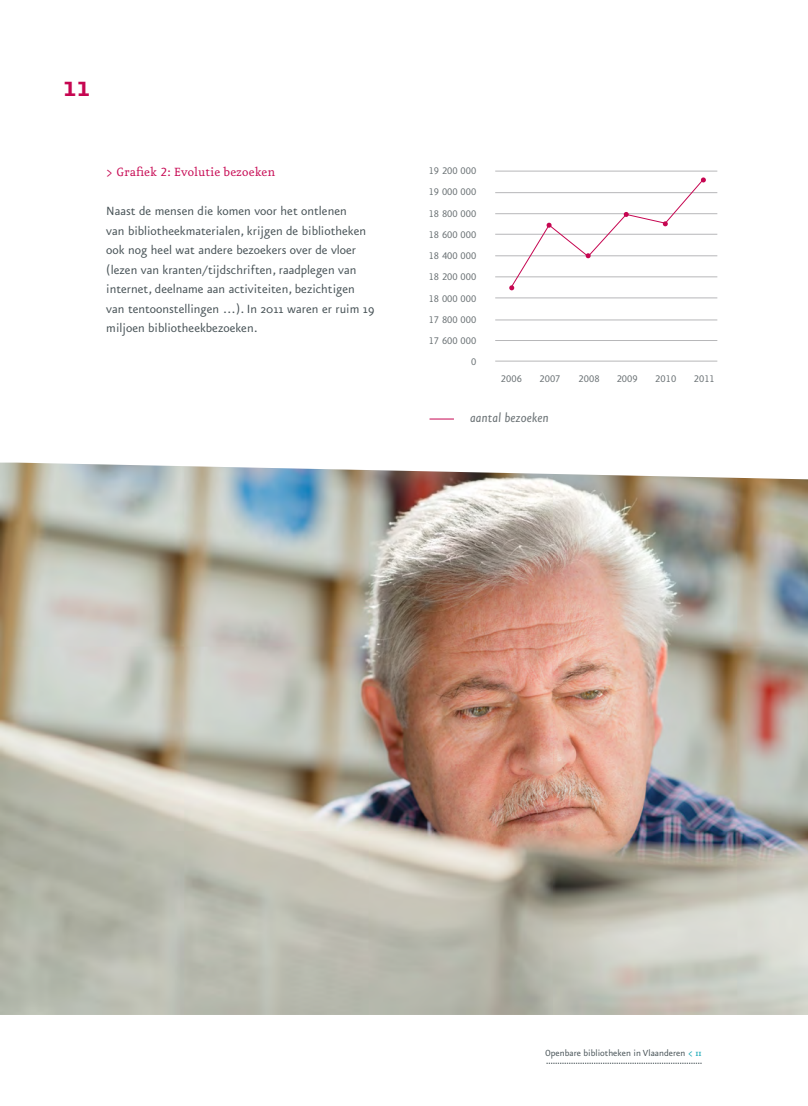
<style>
.page{position:relative;width:808px;height:1106px;background:#fff}
.page>*{position:absolute;margin:0;border:0;box-sizing:border-box;transform-origin:0 0}
.t1{font:500 36px "Eureka Sans";color:#c60651}
.t2{font:italic 15px "Eureka Sans";color:#6a7174}
.t3{font:14.25px/19.5px "Eureka Sans";color:#485357}
.t4{font:14.25px "Eureka";color:#c60651}
.t5{font:11.55px "Eureka Sans Regular Caps";color:#6a7174}
.t6{font:10.5px "Eureka Sans";color:#485357}
.s1{font-family:"Eureka Small Caps"}
.s2{font-family:"Eureka";color:#00a0af}
</style>
<div class="page">
<img style="left:0;top:462px;width:808px;height:553px">
<hr style="left:495px;top:361px;width:222px;height:1px;background:#b7b7b9">
<hr style="left:495px;top:340px;width:222px;height:1px;background:#b7b7b9">
<hr style="left:495px;top:319px;width:222px;height:1px;background:#b7b7b9">
<hr style="left:495px;top:297px;width:222px;height:1px;background:#b7b7b9">
<hr style="left:495px;top:276px;width:222px;height:1px;background:#b7b7b9">
<hr style="left:495px;top:255px;width:222px;height:1px;background:#b7b7b9">
<hr style="left:495px;top:234px;width:222px;height:1px;background:#b7b7b9">
<hr style="left:495px;top:213px;width:222px;height:1px;background:#b7b7b9">
<hr style="left:495px;top:192px;width:222px;height:1px;background:#b7b7b9">
<hr style="left:495px;top:171px;width:222px;height:1px;background:#b7b7b9">
<svg style="left:509px;top:177px;width:197px;height:113px"></svg>
<svg style="left:429px;top:418px;width:25px;height:1px"></svg>
<svg style="left:546px;top:1063px;width:156px;height:1px"></svg>
<h1 class="t1" style="left:63px;top:68px;width:29px">11</h1>
<p class="t4" style="left:106px;top:166px;width:171px">&gt; Grafiek <span class="s1">2</span>: Evolutie bezoeken</p>
<p class="t3" style="left:106px;top:202px;width:270px">Naast de mensen die komen voor het ontlenen<br>van bibliotheekmaterialen, krijgen de bibliotheken ook nog heel wat andere bezoekers over de vloer (lezen van kranten/tijdschriften, raadplegen van internet, deelname aan activiteiten, bezichtigen van tentoonstellingen …). In 2011 waren er ruim 19 miljoen bibliotheekbezoeken.</p>
<p class="t5" style="left:429px;top:165px;width:49px">19 200 000</p>
<p class="t5" style="left:429px;top:186px;width:49px">19 000 000</p>
<p class="t5" style="left:429px;top:207px;width:49px">18 800 000</p>
<p class="t5" style="left:429px;top:229px;width:49px">18 600 000</p>
<p class="t5" style="left:429px;top:250px;width:49px">18 400 000</p>
<p class="t5" style="left:429px;top:271px;width:49px">18 200 000</p>
<p class="t5" style="left:429px;top:292px;width:49px">18 000 000</p>
<p class="t5" style="left:429px;top:314px;width:49px">17 800 000</p>
<p class="t5" style="left:429px;top:335px;width:49px">17 600 000</p>
<p class="t5" style="left:471px;top:356px;width:7px">0</p>
<p class="t5" style="left:501px;top:373px;width:22px">2006</p>
<p class="t5" style="left:539px;top:373px;width:22px">2007</p>
<p class="t5" style="left:579px;top:373px;width:22px">2008</p>
<p class="t5" style="left:617px;top:373px;width:22px">2009</p>
<p class="t5" style="left:655px;top:373px;width:22px">2010</p>
<p class="t5" style="left:694px;top:373px;width:22px">2011</p>
<p class="t2" style="left:470px;top:410px;width:80px">aantal bezoeken</p>
<p class="t6" style="left:545px;top:1048px;width:158px">Openbare bibliotheken in Vlaanderen <span class="s2">&lt; 11</span></p>
</div>
